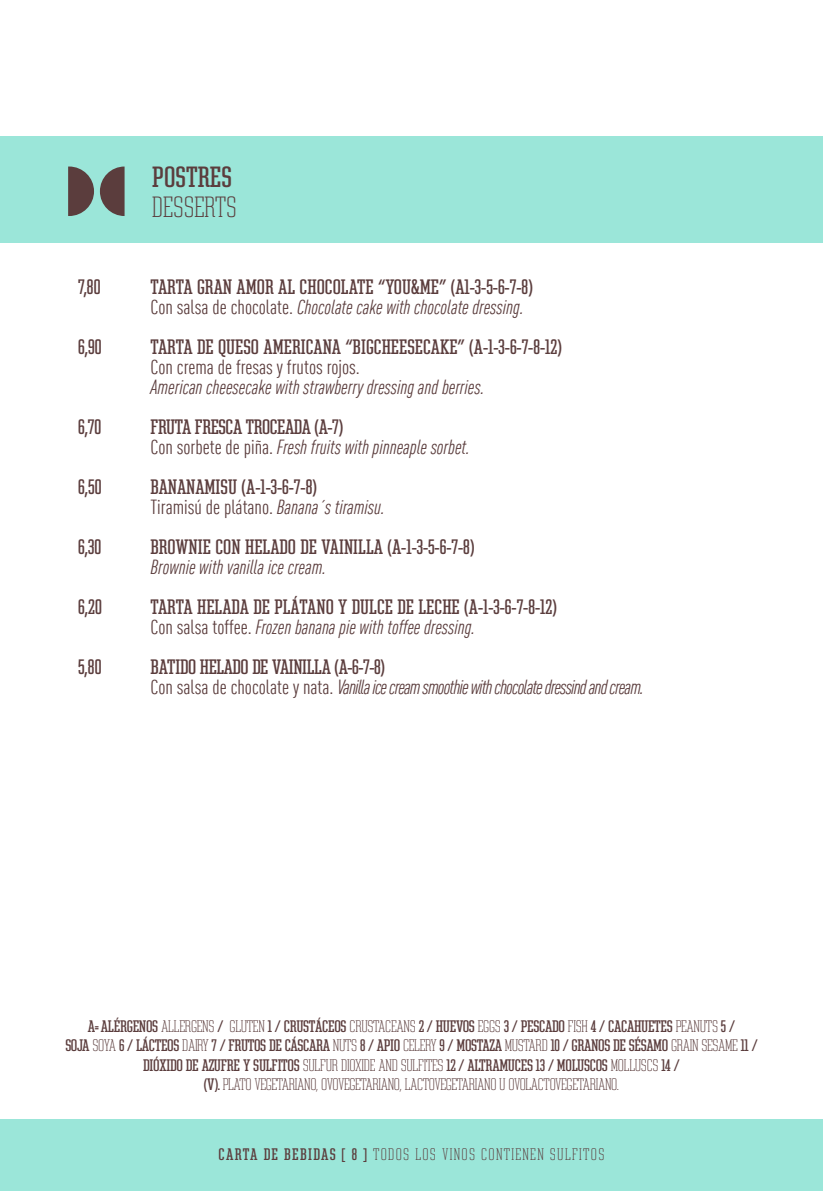
<style>
.page{position:relative;width:823px;height:1191px;background:#fff}
.page>*{position:absolute;margin:0;border:0;box-sizing:border-box;transform-origin:0 0}
.t1{font:100 28px "Constructa";color:#5b3d3d}
.t2{font:28px "Constructa";color:#5b3d3d}
.t3{font:20px "Constructa";color:#5b3d3d}
.t4{font:italic condensed 20px "DIN Offc";color:#5b3d3d}
.t5{font:italic condensed 20px "DIN Offc";letter-spacing:-.04em;color:#5b3d3d}
.t6{font:condensed 20px "DIN Offc";color:#5b3d3d}
.t7{font:20px "Constructa";letter-spacing:-.02em;color:#5b3d3d}
.t8{font:100 16px/19.2px "Constructa";letter-spacing:-.025em;color:#5b3d3d;text-align:center}
.t9{font:100 16px "Constructa";letter-spacing:.08em;color:#5b3d3d}
.s1{font-style:normal}
.s2{font-style:italic}
.s3{font-weight:400}
</style>
<div class="page">
<div style="left:0;top:136px;width:822px;height:106px;background:#9be6d9"></div>
<svg style="left:100px;top:166px;width:24px;height:50px"></svg>
<svg style="left:68px;top:166px;width:26px;height:50px"></svg>
<div style="left:0;top:1120px;width:822px;height:71px;background:#9be6d9"></div>
<p class="t3" style="left:78px;top:275px;width:24px">7,80</p>
<p class="t3" style="left:78px;top:335px;width:25px">6,90</p>
<p class="t3" style="left:78px;top:415px;width:25px">6,70</p>
<p class="t3" style="left:78px;top:475px;width:25px">6,50</p>
<p class="t3" style="left:78px;top:535px;width:25px">6,30</p>
<p class="t3" style="left:78px;top:595px;width:25px">6,20</p>
<p class="t3" style="left:78px;top:655px;width:25px">5,80</p>
<h1 class="t2" style="left:152px;top:161px;width:81px">POSTRES</h1>
<h1 class="t1" style="left:152px;top:192px;width:86px">DESSERTS</h1>
<p class="t3" style="left:150px;top:275px;width:383px">TARTA GRAN AMOR AL CHOCOLATE “YOU&amp;ME” (A1-3-5-6-7-8)</p>
<p class="t4" style="left:150px;top:295px;width:374px"><span class="s1">Con salsa de chocolate.</span> Chocolate cake with chocolate dressing.</p>
<p class="t3" style="left:150px;top:335px;width:412px">TARTA DE QUESO AMERICANA “BIGCHEESECAKE” (A-1-3-6-7-8-12)</p>
<p class="t6" style="left:150px;top:355px;width:211px">Con crema de fresas y frutos rojos.</p>
<p class="t4" style="left:150px;top:375px;width:335px">American cheesecake with strawberry dressing and berries.</p>
<p class="t7" style="left:150px;top:415px;width:194px">FRUTA FRESCA TROCEADA (A-7)</p>
<p class="t4" style="left:150px;top:435px;width:320px"><span class="s1">Con sorbete de piña.</span> Fresh fruits with pinneaple sorbet.</p>
<p class="t3" style="left:150px;top:475px;width:168px">BANANAMISU (A-1-3-6-7-8)</p>
<p class="t6" style="left:150px;top:495px;width:236px">Tiramisú de plátano. <span class="s2">Banana´s tiramisu.</span></p>
<p class="t3" style="left:150px;top:535px;width:325px">BROWNIE CON HELADO DE VAINILLA (A-1-3-5-6-7-8)</p>
<p class="t4" style="left:150px;top:555px;width:177px">Brownie with vanilla ice cream.</p>
<p class="t3" style="left:150px;top:595px;width:407px">TARTA HELADA DE PLÁTANO Y DULCE DE LECHE (A-1-3-6-7-8-12)</p>
<p class="t4" style="left:150px;top:615px;width:326px"><span class="s1">Con salsa toffee.</span> Frozen banana pie with toffee dressing.</p>
<p class="t7" style="left:150px;top:655px;width:236px">BATIDO HELADO DE VAINILLA (A-6-7-8)</p>
<p class="t5" style="left:150px;top:675px;width:494px"><span class="s1">Con salsa de chocolate y nata.</span> Vanilla ice cream smoothie with chocolate dressind and cream.</p>
<p class="t8" style="left:65px;top:1016px;width:693px"><span class="s3">A= ALÉRGENOS</span> ALLERGENS <span class="s3">/</span> GLUTEN <span class="s3">1 / CRUSTÁCEOS</span> CRUSTACEANS <span class="s3">2 / HUEVOS</span> EGGS <span class="s3">3 / PESCADO</span> FISH <span class="s3">4 / CACAHUETES</span> PEANUTS <span class="s3">5 /<br>SOJA</span> SOYA <span class="s3">6 / LÁCTEOS</span> DAIRY <span class="s3">7 / FRUTOS DE CÁSCARA</span> NUTS <span class="s3">8 / APIO</span> CELERY <span class="s3">9 / MOSTAZA</span> MUSTARD <span class="s3">10 / GRANOS DE SÉSAMO</span> GRAIN SESAME <span class="s3">11 / DIÓXIDO DE AZUFRE Y SULFITOS</span> SULFUR DIOXIDE AND SULFITES <span class="s3">12 / ALTRAMUCES 13 / MOLUSCOS</span> MOLLUSCS <span class="s3">14 /<br>(V).</span> PLATO VEGETARIANO, OVOVEGETARIANO, LACTOVEGETARIANO U OVOLACTOVEGETARIANO.</p>
<p class="t9" style="left:218px;top:1145px;width:387px"><span class="s3">CARTA DE BEBIDAS [ 8 ]</span> TODOS LOS VINOS CONTIENEN SULFITOS</p>
</div>
